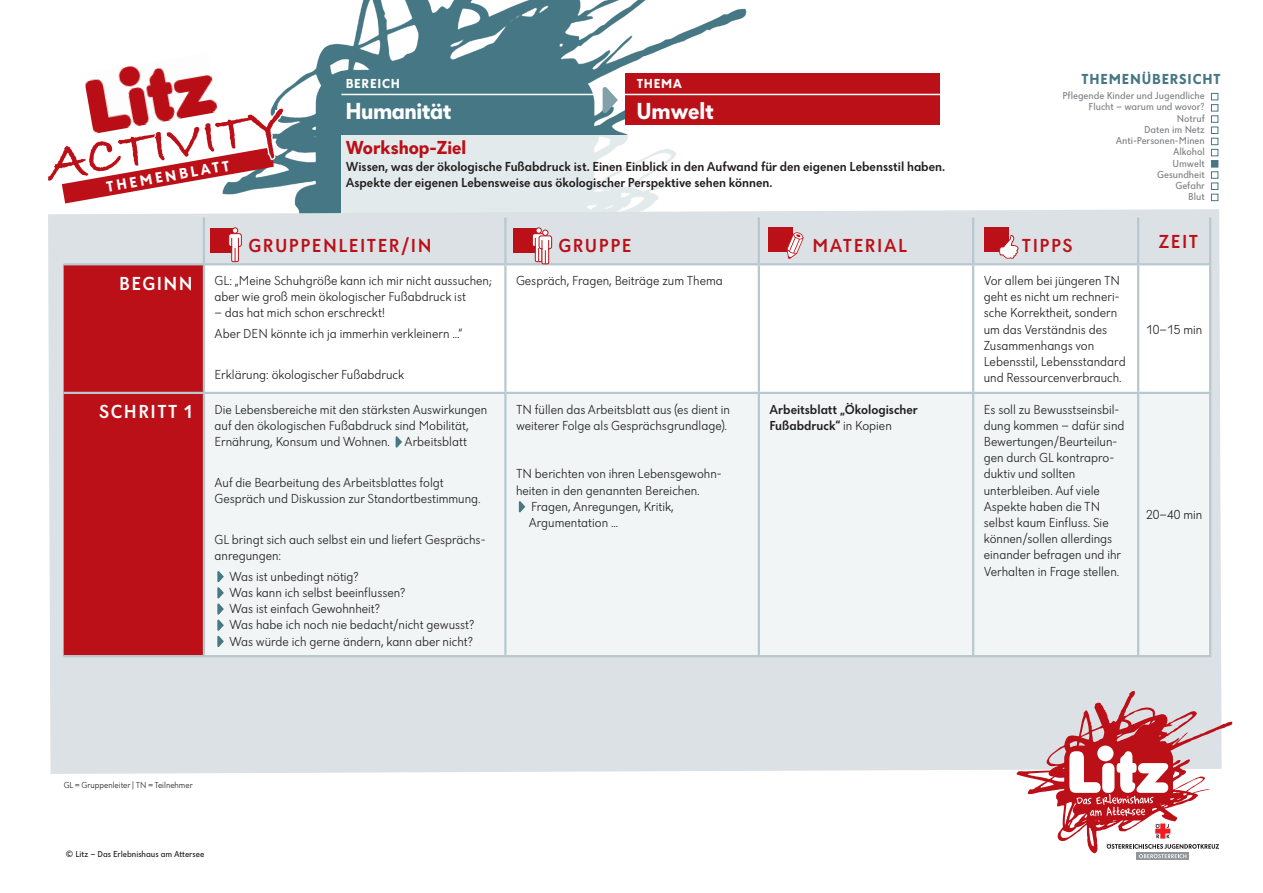
<style>
.page{position:relative;width:1263px;height:893px;background:#fff}
.page>*{position:absolute;margin:0;border:0;box-sizing:border-box;transform-origin:0 0}
.t1{font:54px "Bradley Hand ITCTT Bold";color:#bb1018}
.t2{font:700 24px "Dunant";letter-spacing:-.02em;color:#fff}
.t3{font:500 19.5px "Dunant";letter-spacing:.075em;color:#bb1018}
.t4{font:700 19.5px "Dunant";color:#bb1018}
.t5{font:700 15.3px "Dunant";color:#fff}
.t6{font:700 15px "Dunant";letter-spacing:.055em;color:#467783}
.t7{font:300 13.5px/16.2px "Dunant";color:#231f20}
.t8{font:500 13.5px/16.2px "Dunant";color:#231f20}
.t9{font:700 13.5px "Dunant";letter-spacing:.055em;color:#fff}
.t10{font:10.5px/11.2px "Dunant";color:#808285;text-align:right}
.t11{font:9px "Dunant";color:#231f20}
.t12{font:300 9px "Dunant";color:#231f20}
.s1{font-weight:500;font-size:19.5px;color:#fff}
.s2{font-weight:300}
</style>
<div class="page">
<img style="left:287px;top:0;width:461px;height:209px">
<svg style="left:341px;top:135px;width:407px;height:74px;fill:#e2eaec"></svg>
<div style="left:625px;top:73px;width:314px;height:51px;background:#bb1018"></div>
<hr style="left:341px;top:94px;width:643px;height:1px;background:#fff">
<svg style="left:602px;top:87px;width:16px;height:26px"></svg>
<div style="left:1211px;top:104px;width:7px;height:7px;border:1px solid #467783"></div>
<div style="left:1211px;top:93px;width:7px;height:7px;border:1px solid #467783"></div>
<div style="left:1211px;top:115px;width:7px;height:8px;border:1px solid #467783"></div>
<div style="left:1211px;top:127px;width:7px;height:7px;border:1px solid #467783"></div>
<div style="left:1211px;top:138px;width:7px;height:7px;background:#fff;border:1px solid #467783"></div>
<div style="left:1211px;top:149px;width:7px;height:7px;border:1px solid #467783"></div>
<div style="left:1211px;top:160px;width:7px;height:7px;background:#467783"></div>
<div style="left:1211px;top:171px;width:7px;height:8px;border:1px solid #467783"></div>
<div style="left:1211px;top:183px;width:7px;height:7px;border:1px solid #467783"></div>
<div style="left:1211px;top:194px;width:7px;height:7px;border:1px solid #467783"></div>
<div style="left:48px;top:209px;width:1173px;height:565px;background:#dbe1e5"></div>
<div style="left:64px;top:265px;width:139px;height:390px;background:#bb1018"></div>
<svg style="left:205px;top:265px;width:1004px;height:127px"></svg>
<div style="left:205px;top:394px;width:1004px;height:261px;background:#f1f5f6"></div>
<hr style="left:203px;top:218px;width:2px;height:45px;background:#b8c8ce">
<hr style="left:504px;top:218px;width:2px;height:45px;background:#b8c8ce">
<hr style="left:758px;top:218px;width:2px;height:45px;background:#b8c8ce">
<hr style="left:972px;top:218px;width:2px;height:45px;background:#b8c8ce">
<hr style="left:64px;top:263px;width:140px;height:2px;background:#b8c8ce">
<hr style="left:204px;top:263px;width:301px;height:2px;background:#b8c8ce">
<hr style="left:203px;top:265px;width:2px;height:127px;background:#b8c8ce">
<hr style="left:505px;top:263px;width:254px;height:2px;background:#b8c8ce">
<hr style="left:504px;top:265px;width:2px;height:127px;background:#b8c8ce">
<hr style="left:759px;top:263px;width:214px;height:2px;background:#b8c8ce">
<hr style="left:758px;top:265px;width:2px;height:127px;background:#b8c8ce">
<hr style="left:973px;top:263px;width:165px;height:2px;background:#b8c8ce">
<hr style="left:972px;top:265px;width:2px;height:127px;background:#b8c8ce">
<hr style="left:1137px;top:265px;width:2px;height:127px;background:#b8c8ce">
<hr style="left:1209px;top:265px;width:2px;height:127px;background:#b8c8ce">
<hr style="left:64px;top:392px;width:140px;height:2px;background:#b8c8ce">
<hr style="left:204px;top:392px;width:301px;height:2px;background:#b8c8ce">
<hr style="left:203px;top:394px;width:2px;height:261px;background:#b8c8ce">
<hr style="left:505px;top:392px;width:254px;height:2px;background:#b8c8ce">
<hr style="left:504px;top:394px;width:2px;height:261px;background:#b8c8ce">
<hr style="left:759px;top:392px;width:214px;height:2px;background:#b8c8ce">
<hr style="left:758px;top:394px;width:2px;height:261px;background:#b8c8ce">
<hr style="left:973px;top:392px;width:165px;height:2px;background:#b8c8ce">
<hr style="left:972px;top:394px;width:2px;height:261px;background:#b8c8ce">
<hr style="left:1138px;top:392px;width:73px;height:2px;background:#b8c8ce">
<hr style="left:1137px;top:394px;width:2px;height:261px;background:#b8c8ce">
<hr style="left:1209px;top:394px;width:2px;height:261px;background:#b8c8ce">
<hr style="left:64px;top:655px;width:140px;height:2px;background:#b8c8ce">
<hr style="left:204px;top:655px;width:301px;height:2px;background:#b8c8ce">
<hr style="left:505px;top:655px;width:254px;height:2px;background:#b8c8ce">
<hr style="left:759px;top:655px;width:214px;height:2px;background:#b8c8ce">
<hr style="left:973px;top:655px;width:165px;height:2px;background:#b8c8ce">
<hr style="left:1138px;top:655px;width:73px;height:2px;background:#b8c8ce">
<hr style="left:1137px;top:218px;width:2px;height:45px;background:#b8c8ce">
<hr style="left:1209px;top:218px;width:2px;height:45px;background:#b8c8ce">
<hr style="left:1138px;top:263px;width:73px;height:2px;background:#b8c8ce">
<svg style="left:396px;top:436px;width:6px;height:12px"></svg>
<svg style="left:217px;top:571px;width:7px;height:76px"></svg>
<svg style="left:519px;top:501px;width:6px;height:11px"></svg>
<div style="left:211px;top:228px;width:24px;height:25px;background:#bb1018"></div>
<div style="left:232px;top:227px;width:6px;height:7px;border:1px solid #bb1018;border-radius:50%"></div>
<svg style="left:228px;top:228px;width:14px;height:34px"></svg>
<div style="left:513px;top:228px;width:25px;height:25px;background:#bb1018"></div>
<div style="left:536px;top:227px;width:6px;height:7px;border:1px solid #bb1018;border-radius:50%"></div>
<svg style="left:532px;top:228px;width:20px;height:37px"></svg>
<div style="left:768px;top:227px;width:25px;height:25px;background:#bb1018"></div>
<svg style="left:787px;top:232px;width:17px;height:27px"></svg>
<div style="left:984px;top:227px;width:25px;height:25px;background:#bb1018"></div>
<svg style="left:999px;top:235px;width:19px;height:24px"></svg>
<svg style="left:61px;top:65px;width:226px;height:138px"></svg>
<div style="left:1136px;top:853px;width:53px;height:7px;background:#939598"></div>
<svg style="left:1016px;top:691px;width:217px;height:167px"></svg>
<p class="t9" style="left:346px;top:76px;width:56px">BEREICH</p>
<p class="t9" style="left:637px;top:76px;width:46px">THEMA</p>
<p class="t6" style="left:1081px;top:71px;width:140px">THEMENÜBERSICHT</p>
<p class="t10" style="left:1062px;top:90px;width:144px">Pflegende Kinder und Jugendliche<br>Flucht – warum und wovor?<br>Notruf<br>Daten im Netz<br>Anti-Personen-Minen<br>Alkohol<br>Umwelt<br>Gesundheit<br>Gefahr<br>Blut</p>
<h3 class="t3" style="left:248px;top:234px;width:185px">GRUPPENLEITER/IN</h3>
<h3 class="t3" style="left:558px;top:234px;width:75px">GRUPPE</h3>
<h3 class="t3" style="left:812px;top:234px;width:96px">MATERIAL</h3>
<h3 class="t3" style="left:1022px;top:234px;width:52px">TIPPS</h3>
<h3 class="t3" style="left:1159px;top:230px;width:41px">ZEIT</h3>
<p class="t7" style="left:215px;top:273px;width:279px;text-indent:-95px"><span class="s1">BEGINN</span> GL: „Meine Schuhgröße kann ich mir nicht aussuchen; aber wie groß mein ökologischer Fußabdruck ist</p>
<p class="t7" style="left:215px;top:303px;width:249px;line-height:20.4px">– das hat mich schon erschreckt!<br>Aber DEN könnte ich ja immerhin verkleinern ...“</p>
<p class="t7" style="left:215px;top:366px;width:191px">Erklärung: ökologischer Fußabdruck</p>
<h2 class="t2" style="left:345px;top:97px;width:108px">Humanität</h2>
<h2 class="t2" style="left:637px;top:97px;width:79px">Umwelt</h2>
<h1 class="t1" style="left:40px;top:124px;width:243px;rotate:-10deg">ACTIVITY</h1>
<h3 class="t4" style="left:346px;top:137px;width:122px">Workshop-Ziel</h3>
<p class="t8" style="left:346px;top:158px;width:601px">Wissen, was der ökologische Fußabdruck ist. Einen Einblick in den Aufwand für den eigenen Lebensstil haben.<br>Aspekte der eigenen Lebensweise aus ökologischer Perspektive sehen können.</p>
<p class="t5" style="left:105px;top:178px;width:126px;rotate:-10deg">THEMENBLATT</p>
<p class="t7" style="left:516px;top:273px;width:208px">Gespräch, Fragen, Beiträge zum Thema</p>
<p class="t7" style="left:984px;top:273px;width:143px">Vor allem bei jüngeren TN geht es nicht um rechneri&shy;sche Korrektheit, sondern um das Verständnis des<br>Zusammenhangs von<br>Lebensstil, Lebensstandard und Ressourcenverbrauch.</p>
<p class="t7" style="left:1146px;top:321px;width:58px">10–15 min</p>
<p class="t7" style="left:215px;top:401px;width:274px;text-indent:-115px"><span class="s1">SCHRITT 1</span> Die Lebensbereiche mit den stärksten Auswirkungen auf den ökologischen Fußabdruck sind Mobilität,<br>Ernährung, Konsum und Wohnen. Arbeitsblatt</p>
<p class="t7" style="left:215px;top:474px;width:268px">Auf die Bearbeitung des Arbeitsblattes folgt<br>Gespräch und Diskussion zur Standortbestimmung.</p>
<p class="t7" style="left:215px;top:532px;width:272px">GL bringt sich auch selbst ein und liefert Gesprächs&shy;anregungen:</p>
<p class="t7" style="left:229px;top:568px;width:247px">Was ist unbedingt nötig?<br>Was kann ich selbst beeinflussen?<br>Was ist einfach Gewohnheit?<br>Was habe ich noch nie bedacht/nicht gewusst?<br>Was würde ich gerne ändern, kann aber nicht?</p>
<p class="t7" style="left:516px;top:401px;width:215px">TN füllen das Arbeitsblatt aus (es dient in weiterer Folge als Gesprächsgrundlage).</p>
<p class="t7" style="left:516px;top:466px;width:207px">TN berichten von ihren Lebensgewohn-</p>
<p class="t7" style="left:516px;top:482px;width:185px">heiten in den genannten Bereichen.</p>
<p class="t7" style="left:531px;top:498px;width:144px">Fragen, Anregungen, Kritik,</p>
<p class="t7" style="left:529px;top:515px;width:91px">Argumentation ...</p>
<p class="t8" style="left:769px;top:401px;width:150px">Arbeitsblatt „Ökologischer<br>Fußabdruck“ <span class="s2">in Kopien</span></p>
<p class="t7" style="left:984px;top:401px;width:142px">Es soll zu Bewusstseinsbil&shy;dung kommen – dafür sind<br>Bewertungen/Beurteilun&shy;gen durch GL kontrapro&shy;duktiv und sollten unterbleiben. Auf viele<br>Aspekte haben die TN selbst kaum Einfluss. Sie können/sollen allerdings einander befragen und ihr<br>Verhalten in Frage stellen.</p>
<p class="t7" style="left:1146px;top:507px;width:58px">20–40 min</p>
<p class="t12" style="left:64px;top:780px;width:131px">GL = Gruppenleiter | TN = Teilnehmer</p>
<p class="t11" style="left:66px;top:849px;width:140px">© Litz – Das Erlebnishaus am Attersee</p>
</div>
